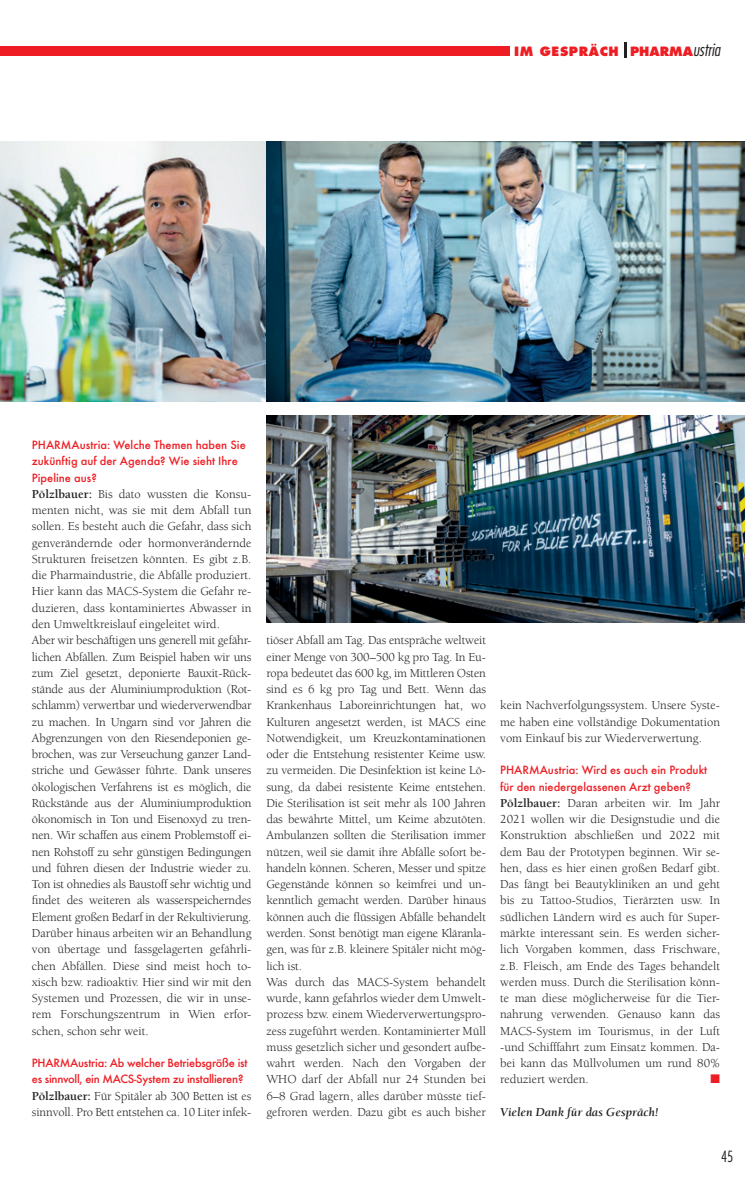
<style>
.page{position:relative;width:745px;height:1195px;background:#fff}
.page>*{position:absolute;margin:0;border:0;box-sizing:border-box;transform-origin:0 0}
.t1{font:300 condensed 15px "Futura Std";color:#231f20}
.Lauftext_Initial{font:12.5px/16.2px "Berkeley";color:#231f20;text-align:justify}
.Interview_Frage{font:500 12.5px/16.2px "Futura T";color:#ee1d23}
.Interview_Frage-2{font:500 12.5px/16.2px "Futura T";letter-spacing:-.02em;color:#ee1d23}
.Lauftext{font:italic 700 12.5px "Berkeley";color:#231f20}
.t2{font:800 12.5px "Futura";letter-spacing:.05em;color:#ee1d23}
.Lauftext_Initial-2{font:12.5px "Zapf Dingbats ITC";color:#ee1d23}
.s1{font-weight:300;font-style:italic;font-stretch:condensed;font-size:17.5px;color:#231f20}
.s2{font-weight:700}
</style>
<div class="page">
<hr style="left:623px;top:42px;width:3px;height:16px;background:#231f20">
<div style="left:32px;top:47px;width:477px;height:9px;background:#ee1d23"></div>
<div style="left:0;top:47px;width:56px;height:9px;background:#ee1d23"></div>
<img style="left:265px;top:142px;width:479px;height:259px">
<img style="left:266px;top:416px;width:478px;height:206px">
<img style="left:0;top:142px;width:265px;height:259px">
<p class="t2" style="left:513px;top:44px;width:207px">IM GESPRÄCH PHARMA<span class="s1">ustria</span></p>
<p class="Interview_Frage" style="left:32px;top:436px;width:215px">PHARMAustria: Welche Themen haben Sie zukünftig auf der Agenda? Wie sieht Ihre<br>Pipeline aus?</p>
<p class="Lauftext_Initial" style="left:32px;top:486px;width:221px"><span class="s2">Pölzlbauer:</span> Bis dato wussten die Konsu&shy;menten nicht, was sie mit dem Abfall tun sollen. Es besteht auch die Gefahr, dass sich genverändernde oder hormonverändernde Strukturen freisetzen könnten. Es gibt z.B. die Pharmaindustrie, die Abfälle produziert.<br>Hier kann das MACS-System die Gefahr re&shy;duzieren, dass kontaminiertes Abwasser in den Umweltkreislauf eingeleitet wird.</p>
<p class="Lauftext_Initial" style="left:32px;top:632px;width:221px">Aber wir beschäftigen uns generell mit gefähr&shy;lichen Abfällen. Zum Beispiel haben wir uns zum Ziel gesetzt, deponierte Bauxit-Rück&shy;stände aus der Aluminiumproduktion (Rot&shy;schlamm) verwertbar und wiederverwendbar zu machen. In Ungarn sind vor Jahren die Abgrenzungen von den Riesendeponien ge&shy;brochen, was zur Verseuchung ganzer Land&shy;striche und Gewässer führte. Dank unseres ökologischen Verfahrens ist es möglich, die Rückstände aus der Aluminiumproduktion ökonomisch in Ton und Eisenoxyd zu tren&shy;nen. Wir schaffen aus einem Problemstoff ei&shy;nen Rohstoff zu sehr günstigen Bedingungen und führen diesen der Industrie wieder zu.<br>Ton ist ohnedies als Baustoff sehr wichtig und findet des weiteren als wasserspeicherndes Element großen Bedarf in der Rekultivierung.</p>
<p class="Lauftext_Initial" style="left:32px;top:924px;width:221px">Darüber hinaus arbeiten wir an Behandlung von übertage und fassgelagerten gefährli&shy;chen Abfällen. Diese sind meist hoch to&shy;xisch bzw. radioaktiv. Hier sind wir mit den Systemen und Prozessen, die wir in unse&shy;rem Forschungszentrum in Wien erfor&shy;schen, schon sehr weit.</p>
<p class="Interview_Frage-2" style="left:32px;top:1054px;width:217px">PHARMAustria: Ab welcher Betriebsgröße ist es sinnvoll, ein MACS-System zu installieren?</p>
<p class="Lauftext_Initial" style="left:32px;top:1087px;width:221px"><span class="s2">Pölzlbauer:</span> Für Spitäler ab 300 Betten ist es sinnvoll. Pro Bett entstehen ca. 10 Liter infek-</p>
<p class="Lauftext_Initial" style="left:266px;top:632px;width:221px">tiöser Abfall am Tag. Das entspräche weltweit einer Menge von 300–500 kg pro Tag. In Eu&shy;ropa bedeutet das 600 kg, im Mittleren Osten sind es 6 kg pro Tag und Bett. Wenn das Krankenhaus Laboreinrichtungen hat, wo Kulturen angesetzt werden, ist MACS eine Notwendigkeit, um Kreuzkontaminationen oder die Entstehung resistenter Keime usw. zu vermeiden. Die Desinfektion ist keine Lö&shy;sung, da dabei resistente Keime entstehen.<br>Die Sterilisation ist seit mehr als 100 Jahren das bewährte Mittel, um Keime abzutöten.<br>Ambulanzen sollten die Sterilisation immer nützen, weil sie damit ihre Abfälle sofort be&shy;handeln können. Scheren, Messer und spitze Gegenstände können so keimfrei und un&shy;kenntlich gemacht werden. Darüber hinaus können auch die flüssigen Abfälle behandelt werden. Sonst benötigt man eigene Kläranla&shy;gen, was für z.B. kleinere Spitäler nicht mög&shy;lich ist.</p>
<p class="Lauftext_Initial" style="left:266px;top:973px;width:221px">Was durch das MACS-System behandelt wurde, kann gefahrlos wieder dem Umwelt&shy;prozess bzw. einem Wiederverwertungspro&shy;zess zugeführt werden. Kontaminierter Müll muss gesetzlich sicher und gesondert aufbe&shy;wahrt werden. Nach den Vorgaben der WHO darf der Abfall nur 24 Stunden bei 6–8 Grad lagern, alles darüber müsste tief&shy;gefroren werden. Dazu gibt es auch bisher</p>
<p class="Lauftext_Initial" style="left:500px;top:697px;width:221px">kein Nachverfolgungssystem. Unsere Syste&shy;me haben eine vollständige Dokumentation vom Einkauf bis zur Wiederverwertung.</p>
<p class="Interview_Frage" style="left:500px;top:761px;width:208px">PHARMAustria: Wird es auch ein Produkt für den niedergelassenen Arzt geben?</p>
<p class="Lauftext_Initial" style="left:500px;top:794px;width:221px"><span class="s2">Pölzlbauer:</span> Daran arbeiten wir. Im Jahr 2021 wollen wir die Designstudie und die Konstruktion abschließen und 2022 mit dem Bau der Prototypen beginnen. Wir se&shy;hen, dass es hier einen großen Bedarf gibt.<br>Das fängt bei Beautykliniken an und geht bis zu Tattoo-Studios, Tierärzten usw. In südlichen Ländern wird es auch für Super&shy;märkte interessant sein. Es werden sicher&shy;lich Vorgaben kommen, dass Frischware, z.B. Fleisch, am Ende des Tages behandelt werden muss. Durch die Sterilisation könn&shy;te man diese möglicherweise für die Tier&shy;nahrung verwenden. Genauso kann das MACS-System im Tourismus, in der Luft -und Schifffahrt zum Einsatz kommen. Da&shy;bei kann das Müllvolumen um rund 80% reduziert werden.</p>
<p class="Lauftext_Initial-2" style="left:710px;top:1072px;width:11px">■</p>
<p class="Lauftext" style="left:500px;top:1104px;width:160px">Vielen Dank für das Gespräch!</p>
<p class="t1" style="left:720px;top:1147px;width:14px">45</p>
</div>
